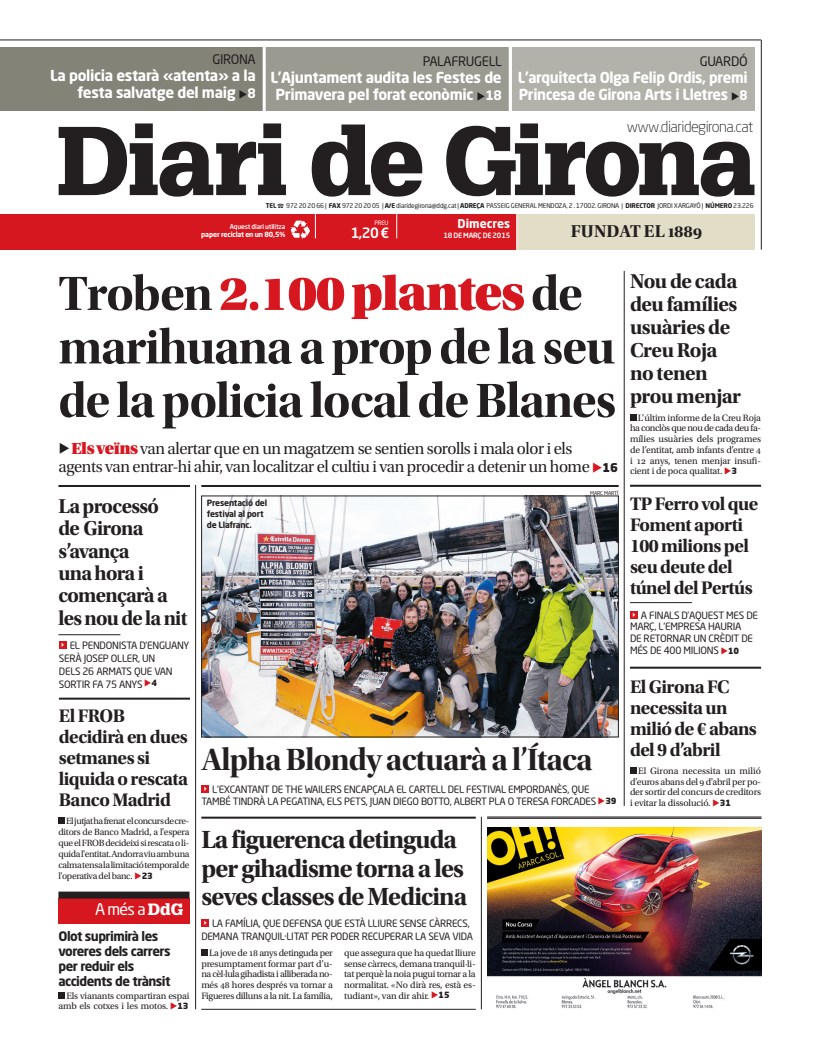
<style>
.page{position:relative;width:820px;height:1049px;background:#fff}
.page>*{position:absolute;margin:0;border:0;box-sizing:border-box;transform-origin:0 0}
.t1{font:50px/53.5px "Utopia Std Bold Disp";letter-spacing:-.025em;color:#231f20}
.t2{font:50px "Utopia Std Black Headline";letter-spacing:-.025em;color:#d7171f}
.t3{font:32px "Utopia Std Bold Disp";letter-spacing:-.025em;color:#231f20}
.t4{font:26px/28.3px "Utopia Std Bold Subh";letter-spacing:-.035em;color:#231f20}
.t5{font:21px/23px "Utopia Std Bold Subh";letter-spacing:-.025em;color:#231f20}
.t6{font:19px/21px "Utopia Std Bold Subh";letter-spacing:-.03em;color:#231f20}
.t7{font:18px "Utopia Std Bold Subh";letter-spacing:-.01em;color:#231f20}
.t8{font:17px/18.5px "Utopia Std Subh";letter-spacing:-.025em;color:#231f20}
.t9{font:16px "Neo Sans Pro";color:#fff}
.t10{font:700 15px/17px "Neo Sans Pro";letter-spacing:-.025em;color:#fff;text-align:center}
.t11{font:300 15px "Neo Sans Pro";letter-spacing:-.035em;color:#231f20}
.t12{font:500 14px "Neo Sans Pro";color:#fff}
.t13{font:700 13px/14.8px "Neo Sans Pro";letter-spacing:-.04em;color:#231f20}
.t14{font:13px "Neo Sans Pro";letter-spacing:-.025em;color:#231f20}
.t15{font:700 12px "Neo Sans Pro";color:#fff}
.t16{font:10px/13px "Neo Sans Pro";letter-spacing:-.025em;color:#231f20}
.t17{font:9.7px/10.7px "Utopia Std";letter-spacing:-.015em;color:#231f20;text-align:justify}
.t18{font:9.5px/11.1px "Utopia Std";letter-spacing:-.035em;color:#231f20;text-align:justify}
.t19{font:700 8.5px/10.7px "Neo Sans Pro";letter-spacing:-.02em;color:#231f20}
.t20{font:500 7.2px "Neo Sans Pro";letter-spacing:-.025em;color:#fff}
.t21{font:700 7px "Neo Sans Pro";letter-spacing:-.025em;color:#fff}
.t22{font:6.5px "Neo Sans Pro";letter-spacing:-.02em;color:#231f20}
.t23{font:500 6.5px "Neo Sans Pro";letter-spacing:-.025em;color:#fff}
.t24{font:6px "Neo Sans Pro";color:#fff}
.t25{font:5.2px "Neo Sans Pro";letter-spacing:-.02em;color:#231f20}
.s1{font-size:13px}
.s2{font-weight:700}
.s3{font-family:"Bundesbahn Pi One"}
.s4{font-family:"Utopia Std Bold Disp";color:#231f20}
.s5{font-family:"Utopia Std Black Headline";color:#d7171f}
.s6{font-family:"Neo Sans Pro";font-weight:900;font-size:12px}
.s7{font-family:"Neo Sans Pro";font-weight:900;font-size:8.5px}
.s8{font-weight:900;font-size:8.5px}
.s9{font-family:"Glypha";font-weight:900}
</style>
<div class="page">
<hr style="left:0;top:40px;width:761px;height:1px;background:#231f20">
<hr style="left:760px;top:40px;width:1px;height:210px;background:#231f20">
<div style="left:516px;top:214px;width:239px;height:35px;background:#e2ddc7"></div>
<div style="left:0;top:214px;width:516px;height:35px;background:#d7171f"></div>
<hr style="left:516px;top:213px;width:1px;height:38px;background:#fff">
<svg style="left:396px;top:214px;width:1px;height:24px"></svg>
<svg style="left:290px;top:214px;width:26px;height:25px"></svg>
<div style="left:507px;top:47px;width:248px;height:63px;background:#b2b2ab"></div>
<div style="left:264px;top:47px;width:243px;height:63px;background:#9a9a91"></div>
<hr style="left:508px;top:44px;width:3px;height:70px;background:#fff">
<div style="left:0;top:47px;width:263px;height:64px;background:#848378"></div>
<hr style="left:262px;top:44px;width:3px;height:70px;background:#fff">
<svg style="left:59px;top:123px;width:695px;height:74px"></svg>
<hr style="left:487px;top:817px;width:274px;height:1px;background:#231f20">
<hr style="left:487px;top:818px;width:274px;height:1px;background:#231f20">
<hr style="left:201px;top:817px;width:274px;height:2px;background:#231f20">
<hr style="left:201px;top:1009px;width:274px;height:1px;background:#231f20">
<hr style="left:201px;top:485px;width:417px;height:2px;background:#231f20">
<hr style="left:58px;top:485px;width:132px;height:2px;background:#231f20">
<hr style="left:481px;top:817px;width:1px;height:192px;background:#231f20">
<hr style="left:195px;top:485px;width:1px;height:524px;background:#231f20">
<hr style="left:623px;top:271px;width:1px;height:535px;background:#231f20">
<hr style="left:629px;top:485px;width:131px;height:2px;background:#231f20">
<div style="left:629px;top:611px;width:8px;height:7px;background:#d7171f"></div>
<svg style="left:630px;top:415px;width:5px;height:6px"></svg>
<svg style="left:201px;top:950px;width:6px;height:6px"></svg>
<svg style="left:630px;top:768px;width:5px;height:6px"></svg>
<div style="left:58px;top:817px;width:6px;height:7px;background:#231f20"></div>
<svg style="left:58px;top:992px;width:6px;height:6px"></svg>
<div style="left:201px;top:919px;width:8px;height:8px;background:#d7171f"></div>
<hr style="left:629px;top:667px;width:131px;height:2px;background:#231f20">
<hr style="left:629px;top:602px;width:62px;height:1px;background:#231f20">
<hr style="left:59px;top:698px;width:131px;height:2px;background:#231f20">
<div style="left:59px;top:641px;width:8px;height:7px;background:#d7171f"></div>
<hr style="left:58px;top:634px;width:62px;height:1px;background:#231f20">
<img style="left:203px;top:498px;width:413px;height:237px">
<div style="left:201px;top:496px;width:417px;height:241px;border:1px solid #231f20"></div>
<div style="left:201px;top:785px;width:8px;height:8px;background:#d7171f"></div>
<div style="left:58px;top:898px;width:131px;height:26px;background:#d7171f"></div>
<div style="left:58px;top:891px;width:131px;height:7px;background:#231f20"></div>
<img style="left:487px;top:827px;width:274px;height:182px">
<h3 class="t14" style="left:212px;top:54px;width:45px">GIRONA</h3>
<h3 class="t10" style="left:50px;top:69px;width:207px;text-align:right">La policia estarà «atenta» a la festa salvatge del maig <span class="s1">8</span></h3>
<h3 class="t14" style="left:422px;top:57px;width:80px">PALAFRUGELL</h3>
<h3 class="t10" style="left:270px;top:71px;width:233px">L’Ajuntament audita les Festes de<br>Primavera pel forat econòmic <span class="s1">18</span></h3>
<h3 class="t14" style="left:699px;top:57px;width:49px">GUARDÓ</h3>
<h3 class="t10" style="left:517px;top:71px;width:231px;text-align:left">L'arquitecta Olga Felip Ordis, premi<br>Princesa de Girona Arts i Lletres <span class="s1">8</span></h3>
<h3 class="t11" style="left:626px;top:121px;width:128px">www.diaridegirona.cat</h3>
<p class="t22" style="left:266px;top:203px;width:489px"><span class="s2">TEL</span> <span class="s3">-</span> 972 20 20 66 | <span class="s2">FAX</span> 972 20 20 05 | <span class="s2">A/E</span> diaridegirona@ddg.cat | <span class="s2">ADREÇA</span> PASSEIG GENERAL MENDOZA, 2 . 17002. GIRONA | <span class="s2">DIRECTOR</span> JORDI XARGAYÓ | <span class="s2">NÚMERO</span> 23.226</p>
<p class="t15" style="left:457px;top:219px;width:54px">Dimecres</p>
<p class="t24" style="left:374px;top:220px;width:16px">PREU</p>
<p class="t23" style="left:230px;top:223px;width:57px">Aquest diari utilitza</p>
<p class="t21" style="left:201px;top:232px;width:85px">paper reciclat en un 80,5%</p>
<h3 class="t7" style="left:570px;top:224px;width:133px">FUNDAT EL 1889</h3>
<h3 class="t12" style="left:350px;top:224px;width:40px">1,20 €</h3>
<p class="t20" style="left:443px;top:231px;width:68px">18 DE MARÇ DE 2015</p>
<h1 class="t2" style="left:58px;top:263px;width:525px"><span class="s4">Troben</span> 2.100 plantes <span class="s4">de</span></h1>
<h1 class="t1" style="left:58px;top:319px;width:559px">marihuana a prop de la seu de la policia local de Blanes</h1>
<h3 class="t8" style="left:59px;top:441px;width:561px;text-indent:13px"><span class="s5">Els veïns</span> van alertar que en un magatzem se sentien sorolls i mala olor i els agents van entrar-hi ahir, van localitzar el cultiu i van procedir a detenir un home <span class="s6">16</span></h3>
<p class="t25" style="left:590px;top:491px;width:30px">MARC MARTÍ</p>
<h3 class="t5" style="left:629px;top:272px;width:113px">Nou de cada deu famílies usuàries de<br>Creu Roja no tenen prou menjar</h3>
<p class="t17" style="left:629px;top:413px;width:132px;text-align:left;text-indent:8px">L’últim informe de la Creu Roja ha conclòs que nou de cada deu fa&shy;mílies usuàries dels programes de l’entitat, amb infants d’entre<br>i</p>
<p class="t17" style="left:629px;top:456px;width:132px;text-indent:20px">anys, tenen menjar insufi&shy;cient i de poca qualitat. <span class="s7">3</span></p>
<h3 class="t5" style="left:58px;top:497px;width:130px;line-height:22.3px">La processó<br>de Girona s’avança<br>una hora i començarà a les nou de la nit</h3>
<h3 class="t6" style="left:629px;top:495px;width:130px">TP Ferro vol que<br>Foment aporti<br>100 milions pel seu deute del túnel del Pertús</h3>
<p class="t19" style="left:207px;top:498px;width:62px">Presentació del festival al port de Llafranc.</p>
<p class="t16" style="left:629px;top:610px;width:129px;line-height:11.9px;text-indent:11px">A FINALS D’AQUEST MES DE<br>MARÇ, L’EMPRESA HAURIA<br>DE RETORNAR UN CRÈDIT DE<br>MÉS DE 400 MILIONS <span class="s8">10</span></p>
<p class="t16" style="left:59px;top:639px;width:132px;text-indent:11px">EL PENDONISTA D’ENGUANY<br>SERÀ JOSEP OLLER, UN<br>DELS 26 ARMATS QUE VAN<br>SORTIR FA 75 ANYS <sup>4</sup></p>
<h3 class="t6" style="left:59px;top:706px;width:131px">El FROB decidirà en dues setmanes si liquida o rescata<br>Banco Madrid</h3>
<h3 class="t6" style="left:629px;top:678px;width:128px">El Girona FC necessita un milió de € abans del 9 d’abril</h3>
<h2 class="t3" style="left:201px;top:740px;width:392px">Alpha Blondy actuarà a l’Ítaca</h2>
<p class="t17" style="left:629px;top:766px;width:132px;text-indent:8px">El Girona necessita un milió d’euros abans del d’abril per po&shy;der sortir del concurs de creditors i evitar la dissolució. <span class="s7">31</span></p>
<p class="t16" style="left:201px;top:784px;width:416px;line-height:12.4px;text-indent:11px">L’EXCANTANT DE THE WAILERS ENCAPÇALA EL CARTELL DEL FESTIVAL EMPORDANÈS, QUE<br>TAMBÉ TINDRÀ LA PEGATINA, ELS PETS, JUAN DIEGO BOTTO, ALBERT PLA O TERESA FORCADES <sup>39</sup></p>
<p class="t18" style="left:58px;top:816px;width:132px;text-indent:8px">El jutjat ha frenat el concurs de cre&shy;ditors de Banco Madrid, a l'espera que el FROB decideixi si rescata o li&shy;quida l'entitat. Andorra viu amb una calma tensa la limitació temporal de l'operativa del banc. <span class="s7">23</span></p>
<h3 class="t9" style="left:95px;top:903px;width:90px">A més a <span class="s9">DdG</span></h3>
<h3 class="t13" style="left:58px;top:930px;width:114px">Olot suprimirà les voreres dels carrers per reduir els accidents de trànsit</h3>
<p class="t17" style="left:58px;top:991px;width:132px;text-align:right">Els vianants compartiran espai amb els cotxes i les motos. <span class="s7">13</span></p>
<h3 class="t4" style="left:201px;top:828px;width:267px">La figuerenca detinguda per gihadisme torna a les seves classes de Medicina</h3>
<p class="t16" style="left:201px;top:917px;width:273px;text-indent:11px">LA FAMÍLIA, QUE DEFENSA QUE ESTÀ LLIURE SENSE CÀRRECS,<br>DEMANA TRANQUIL·LITAT PER PODER RECUPERAR LA SEVA VIDA</p>
<p class="t17" style="left:201px;top:948px;width:133px;text-indent:8px">La jove de anys detinguda per presumptament formar part d’u&shy;na cèl·lula gihadista i alliberada no&shy;més</p>
<p class="t17" style="left:201px;top:980px;width:133px;text-align:right">hores després va tornar a<br>Figueres dilluns a la nit. La família,</p>
<p class="t17" style="left:344px;top:948px;width:133px">que assegura que ha quedat lliure sense càrrecs, demana tranquil·li&shy;tat perquè la noia pugui tornar a la normalitat. «No dirà res, està es&shy;tudiant», van dir ahir. <span class="s7">15</span></p>
</div>
